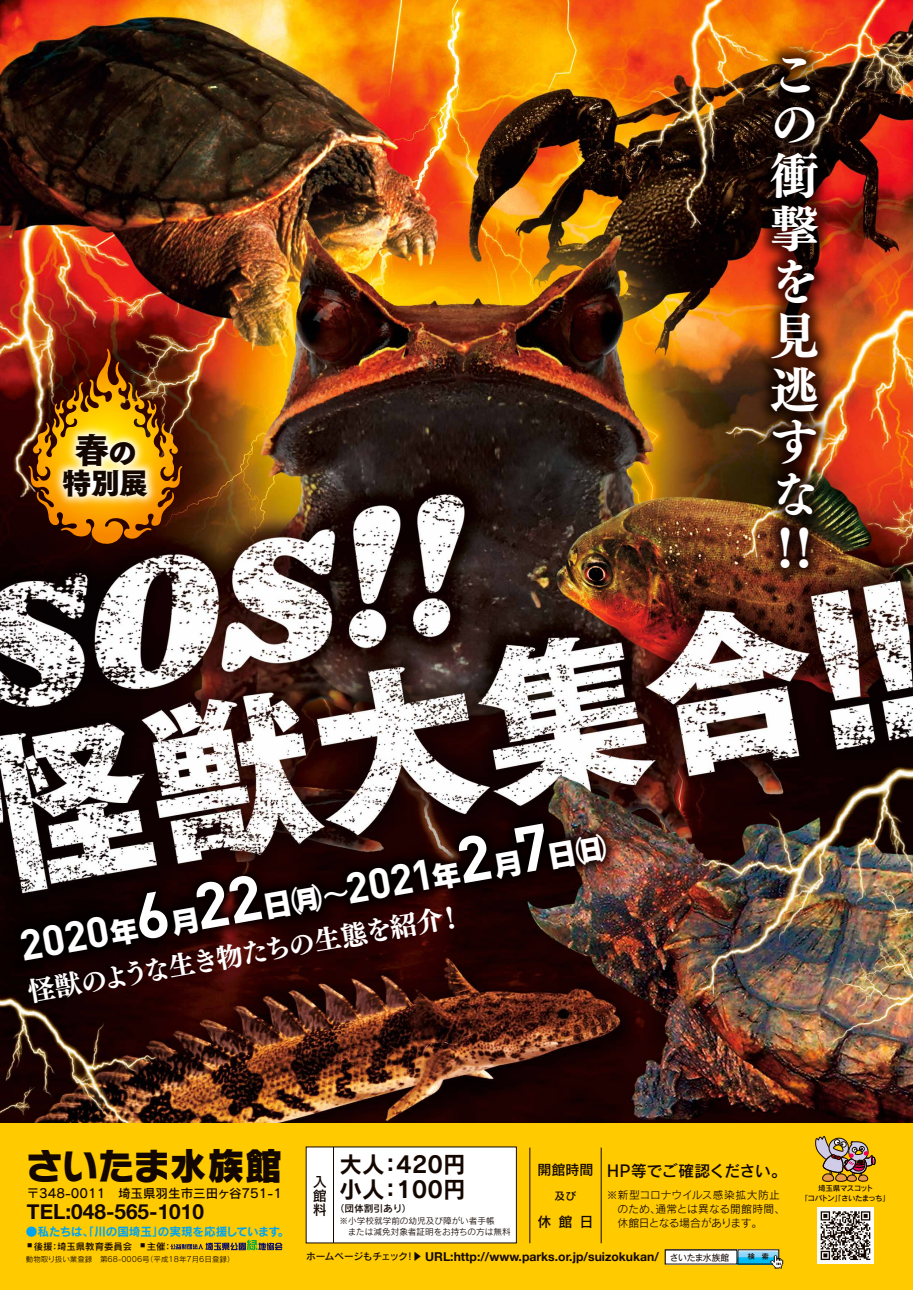
<style>
.page{position:relative;width:913px;height:1290px;background:#fff}
.page>*{position:absolute;margin:0;border:0;box-sizing:border-box;transform-origin:0 0}
.t1{font:48.75px/52.6px "UD Mincho Pro B";color:#fff}
.t2{font:700 42.31px "DIN Pro";color:#fff}
.t3{font:37.62px "Rodin NTLG Pro EB";letter-spacing:-.03em;color:#140700}
.t4{font:34.44px "Tsuku Go Pro U";color:#140700}
.t5{font:28.62px "Tsuku Go Pro U";color:#140700}
.t6{font:26.94px "UD Mincho Pro B";color:#fff}
.t7{font:22.62px/24.8px "Rodin Pro B";color:#140700}
.t8{font:700 20.81px "Helvetica Neue";color:#140700}
.t9{font:16.12px "Rodin Pro DB";letter-spacing:-.03em;color:#140700}
.t10{font:14px/14px "Rodin Pro DB";color:#140700}
.t11{font:12.5px "Rodin Pro DB";color:#140700}
.t12{font:700 12.19px "Helvetica Neue";color:#140700}
.t13{font:11.56px "Rodin Pro B";color:#00a3f0}
.t14{font:10.75px/14px "Rodin Pro M";letter-spacing:-.005em;color:#140700}
.t15{font:10.75px "Rodin Pro DB";color:#140700}
.t16{font:9.69px "Rodin Pro DB";color:#140700}
.t17{font:9.62px "Rodin Pro DB";letter-spacing:-.025em;color:#140700}
.t18{font:9.38px "Rodin Pro DB";color:#140700}
.t19{font:8.75px "Gothic MB101 Pro";letter-spacing:-.04em;color:#140700}
.t20{font:8.62px/10.8px "Rodin Pro M";color:#140700}
.t21{font:7.56px "Rodin Pro M";color:#140700}
.t22{font:7.56px/9.7px "Rodin Pro DB";letter-spacing:-.09em;color:#140700;text-align:center}
.t23{font:500 7px "Gothic MB101 Pro";color:#140700}
.s1{font-size:27px}
.s2{font-family:"Rodin Pro EB";font-weight:400;font-size:30px}
.s3{font-size:63.5px}
.s4{font-family:"Rodin Pro DB";font-weight:400;font-size:30px}
.s5{font-size:14px}
</style>
<div class="page">
<img style="left:0;top:0;width:912px;height:1123px">
<div style="left:0;top:1123px;width:912px;height:167px;background:#ffcb00"></div>
<div style="left:306px;top:1147px;width:210px;height:96px;background:#fff"></div>
<svg style="left:27px;top:351px;width:85px;height:22px;background:#84371a"></svg>
<div style="left:817px;top:1207px;width:56px;height:56px;background:#fbfbfb"></div>
<div style="left:666px;top:1251px;width:70px;height:13px;background:#fff"></div>
<div style="left:665px;top:1249px;width:72px;height:15px;border:1px solid #140700"></div>
<svg style="left:739px;top:1251px;width:37px;height:11px"></svg>
<svg style="left:770px;top:1255px;width:13px;height:14px"></svg>
<img style="left:820px;top:1211px;width:51px;height:49px">
<hr style="left:333px;top:1147px;width:1px;height:96px;background:#140700">
<hr style="left:600px;top:1147px;width:1px;height:96px;background:#140700">
<hr style="left:529px;top:1147px;width:1px;height:96px;background:#140700">
<svg style="left:815px;top:1136px;width:60px;height:46px"></svg>
<svg style="left:170px;top:1240px;width:112px;height:10px"></svg>
<img style="left:0;top:744px;width:674px;height:292px">
<img style="left:702px;top:0;width:185px;height:649px">
<img style="left:14px;top:373px;width:182px;height:36px">
<img style="left:2px;top:409px;width:207px;height:154px">
<h3 class="t4" style="left:75px;top:431px;width:63px">春<span class="s1">の</span></h3>
<h3 class="t5" style="left:62px;top:467px;width:87px">特別展</h3>
<h2 class="t2" style="left:14px;top:911px;width:595px;rotate:-10deg">2020<span class="s2">年</span><span class="s3">6</span><span class="s2">月</span><span class="s3">22</span><span class="s2">日㈪</span><span class="s4">～</span>2021<span class="s2">年</span><span class="s3">2</span><span class="s2">月</span><span class="s3">7</span><span class="s2">日㈰</span></h2>
<h3 class="t6" style="left:24px;top:970px;width:443px;rotate:-10deg">怪獣のような生き物たちの生態を紹介！</h3>
<h1 class="t1" style="left:760px;top:47px;width:69px">この衝撃を見逃すな！！</h1>
<h3 class="t3" style="left:25px;top:1140px;width:258px">さいたま水族館</h3>
<p class="t11" style="left:27px;top:1185px;width:256px">〒348-0011　埼玉県羽生市三田ヶ谷751-1</p>
<h3 class="t8" style="left:27px;top:1199px;width:178px">TEL:048-565-1010</h3>
<p class="t13" style="left:26px;top:1223px;width:265px">●私たちは、「川の国埼玉」の実現を応援しています。</p>
<h3 class="t7" style="left:339px;top:1151px;width:127px">大人：420円小人：100円</h3>
<p class="t20" style="left:339px;top:1215px;width:172px">※小学校就学前の幼児及び障がい者手帳<br>　または減免対象者証明をお持ちの方は無料</p>
<h3 class="t10" style="left:313px;top:1174px;width:15px">入館</h3>
<p class="t16" style="left:313px;top:1202px;width:100px"><span class="s5">料</span> （団体割引あり）</p>
<h3 class="t9" style="left:607px;top:1161px;width:182px">HP等でご確認ください。</h3>
<h3 class="t10" style="left:537px;top:1162px;width:57px">開館時間</h3>
<h3 class="t10" style="left:537px;top:1214px;width:57px">休館日</h3>
<p class="t15" style="left:554px;top:1189px;width:23px">及び</p>
<p class="t14" style="left:617px;top:1187px;width:169px;text-indent:-11px">※新型コロナウイルス感染拡大防止のため、通常とは異なる開館時間、休館日となる場合があります。</p>
<p class="t18" style="left:27px;top:1240px;width:147px"><sup>■</sup> 後援：埼玉県教育委員会 <sup>■</sup> 主催：</p>
<p class="t21" style="left:26px;top:1254px;width:210px">動物取り扱い業登録　第68-0006号（平成18年7月6日登録）</p>
<p class="t19" style="left:670px;top:1250px;width:61px">さいたま水族館</p>
<p class="t23" style="left:747px;top:1251px;width:23px">検　索</p>
<p class="t17" style="left:306px;top:1250px;width:117px">ホームページもチェック！▶</p>
<p class="t12" style="left:425px;top:1249px;width:235px">URL:http://www.parks.or.jp/suizokukan/</p>
<p class="t22" style="left:800px;top:1183px;width:91px">埼玉県マスコット<br>「コバトン」「さいたまっち」</p>
</div>
